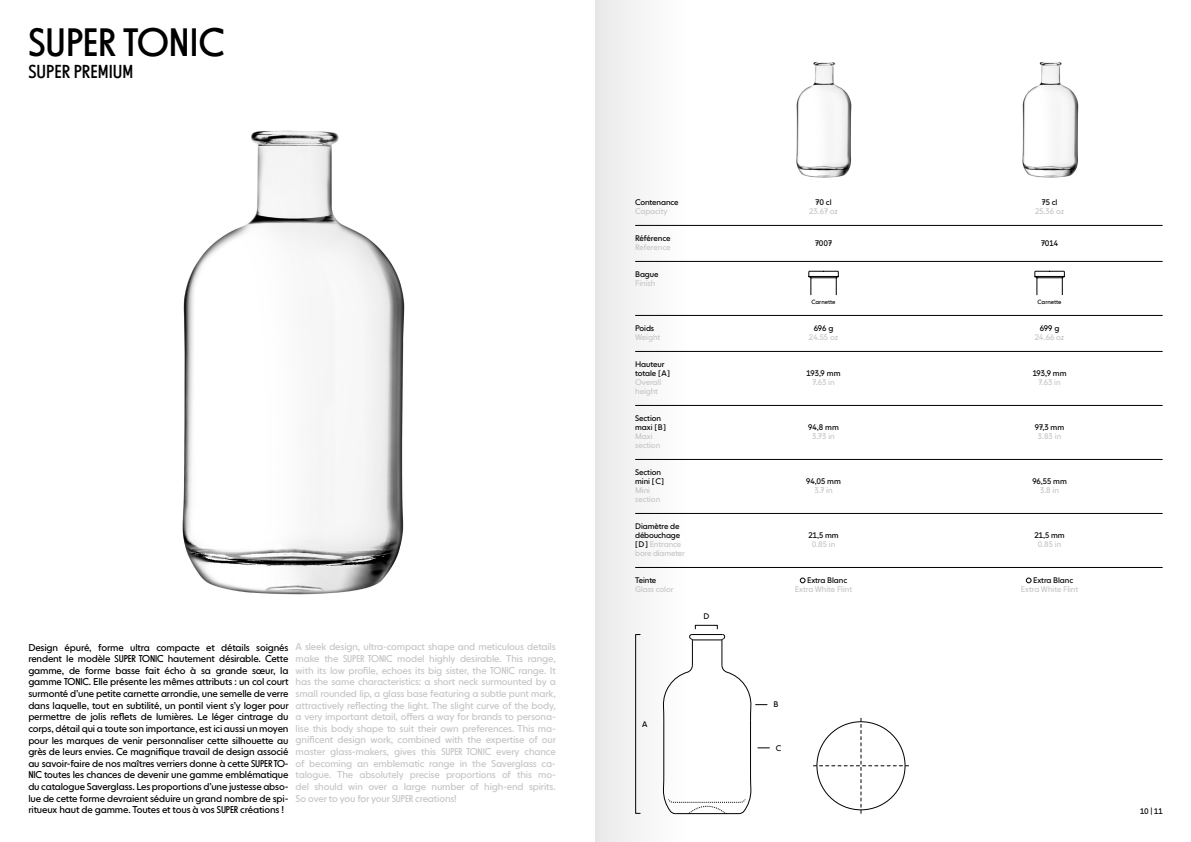
<style>
.page{position:relative;width:1191px;height:842px;background:#fff}
.page>*{position:absolute;margin:0;border:0;box-sizing:border-box;transform-origin:0 0}
.t1{font:39px "NEXT Poster";letter-spacing:.005em;color:#000}
.t2{font:18.5px "NEXT Poster";letter-spacing:.005em;color:#000}
.t3{font:9.8px/11.6px "NEXT Book";letter-spacing:-.015em;color:#000;text-align:justify}
.t4{font:9.8px/11.6px "NEXT Book";letter-spacing:-.015em;color:#c6c6c6;text-align:justify}
.t5{font:8px/9px "NEXT Book";letter-spacing:-.01em;color:#000}
.t6{font:8px/9px "NEXT Book";letter-spacing:-.01em;color:#c6c6c6}
.t7{font:6px "NEXT Book";color:#000}
.s1{font-family:"NEXT Poster"}
.s2{color:#c6c6c6}
</style>
<div class="page">
<div style="left:595px;top:0;width:91px;height:842px;background:#f4f4f4"></div>
<hr style="left:635px;top:225px;width:527px;height:1px;background:#000">
<hr style="left:635px;top:261px;width:527px;height:1px;background:#000">
<hr style="left:635px;top:315px;width:527px;height:1px;background:#000">
<hr style="left:635px;top:351px;width:527px;height:1px;background:#000">
<hr style="left:635px;top:405px;width:527px;height:1px;background:#000">
<hr style="left:635px;top:459px;width:527px;height:1px;background:#000">
<hr style="left:635px;top:513px;width:527px;height:1px;background:#000">
<hr style="left:635px;top:567px;width:527px;height:1px;background:#000">
<svg style="left:800px;top:578px;width:5px;height:5px"></svg>
<svg style="left:1026px;top:578px;width:5px;height:5px"></svg>
<img style="left:796px;top:62px;width:56px;height:116px">
<img style="left:1022px;top:62px;width:57px;height:116px">
<img style="left:182px;top:130px;width:223px;height:465px">
<svg style="left:808px;top:271px;width:31px;height:25px"></svg>
<svg style="left:1034px;top:271px;width:31px;height:25px"></svg>
<div style="left:695px;top:625px;width:22px;height:4px;border:1px solid #020203"></div>
<div style="left:635px;top:634px;width:6px;height:180px;border:1px solid #020203"></div>
<svg style="left:663px;top:634px;width:106px;height:180px"></svg>
<svg style="left:813px;top:718px;width:95px;height:95px"></svg>
<hr style="left:692px;top:640px;width:30px;height:1px;background:#020203">
<h1 class="t1" style="left:28px;top:19px;width:197px">SUPER TONIC</h1>
<h2 class="t2" style="left:28px;top:61px;width:107px">SUPER PREMIUM</h2>
<p class="t3" style="left:28px;top:641px;width:262px">Design épuré, forme ultra compacte et détails soignés rendent le modèle <span class="s1">SUPER TONIC</span> hautement désirable. Cette gamme, de forme basse fait écho à sa grande sœur, la gamme <span class="s1">TONIC</span>. Elle présente les mêmes attributs : un col court surmonté d’une petite carnette arrondie, une semelle de verre dans laquelle, tout en subtilité, un pontil vient s’y loger pour permettre de jolis reflets de lumières. Le léger cintrage du corps, détail qui a toute son importance, est ici aussi un moyen pour les marques de venir personnaliser cette silhouette au grès de leurs envies. Ce magnifique travail de design associé au savoir-faire de nos maîtres verriers donne à cette <span class="s1">SUPER TO-NIC</span> toutes les chances de devenir une gamme emblématique du catalogue Saverglass. Les proportions d’une justesse abso&shy;lue de cette forme devraient séduire un grand nombre de spi&shy;ritueux haut de gamme. Toutes et tous à vos <span class="s1">SUPER</span> créations !</p>
<p class="t4" style="left:296px;top:641px;width:262px">A sleek design, ultra-compact shape and meticulous details make the <span class="s1">SUPER TONIC</span> model highly desirable. This range, with its low profile, echoes its big sister, the <span class="s1">TONIC</span> range. It has the same characteristics: a short neck surmounted by a small rounded lip, a glass base featuring a subtle punt mark, attractively reflecting the light. The slight curve of the body, a very important detail, offers a way for brands to persona&shy;lise this body shape to suit their own preferences. This ma&shy;gnificent design work, combined with the expertise of our master glass-makers, gives this <span class="s1">SUPER TONIC</span> every chance of becoming an emblematic range in the Saverglass ca&shy;talogue. The absolutely precise proportions of this mo&shy;del should win over a large number of high-end spirits.<br>So over to you for your <span class="s1">SUPER</span> creations!</p>
<p class="t5" style="left:635px;top:198px;width:45px">Contenance</p>
<p class="t6" style="left:635px;top:207px;width:34px">Capacity</p>
<p class="t5" style="left:635px;top:234px;width:37px">Référence</p>
<p class="t6" style="left:635px;top:243px;width:37px">Reference</p>
<p class="t5" style="left:635px;top:270px;width:25px">Bague</p>
<p class="t6" style="left:635px;top:279px;width:22px">Finish</p>
<p class="t5" style="left:635px;top:324px;width:20px">Poids</p>
<p class="t6" style="left:635px;top:333px;width:27px">Weight</p>
<p class="t5" style="left:635px;top:360px;width:37px">Hauteur totale [ A ]</p>
<p class="t6" style="left:635px;top:378px;width:28px">Overall height</p>
<p class="t5" style="left:635px;top:414px;width:32px">Section maxi [ B ]</p>
<p class="t6" style="left:635px;top:432px;width:27px">Maxi section</p>
<p class="t5" style="left:635px;top:468px;width:31px">Section mini [ C ]</p>
<p class="t6" style="left:635px;top:486px;width:27px">Mini section</p>
<p class="t5" style="left:635px;top:522px;width:51px">Diamètre de débouchage<br>[ D ] <span class="s2">Entrance bore diameter</span></p>
<p class="t5" style="left:635px;top:576px;width:23px">Teinte</p>
<p class="t6" style="left:635px;top:585px;width:40px">Glass color</p>
<p class="t5" style="left:703px;top:612px;width:7px">D</p>
<p class="t5" style="left:642px;top:720px;width:7px">A</p>
<p class="t5" style="left:815px;top:198px;width:18px">70 cl</p>
<p class="t6" style="left:809px;top:207px;width:30px">23.67 oz</p>
<p class="t5" style="left:815px;top:239px;width:18px">7007</p>
<p class="t5" style="left:1041px;top:198px;width:17px">75 cl</p>
<p class="t6" style="left:1035px;top:207px;width:31px">25.36 oz</p>
<p class="t5" style="left:1041px;top:239px;width:19px">7014</p>
<p class="t7" style="left:811px;top:298px;width:25px">Carnette</p>
<p class="t7" style="left:1037px;top:298px;width:25px">Carnette</p>
<p class="t5" style="left:813px;top:324px;width:21px">696 g</p>
<p class="t6" style="left:809px;top:333px;width:31px">24.55 oz</p>
<p class="t5" style="left:806px;top:369px;width:35px">193,9 mm</p>
<p class="t6" style="left:812px;top:378px;width:24px">7.63 in</p>
<p class="t5" style="left:808px;top:423px;width:32px">94,8 mm</p>
<p class="t6" style="left:812px;top:432px;width:24px">3.73 in</p>
<p class="t5" style="left:806px;top:477px;width:36px">94,05 mm</p>
<p class="t6" style="left:814px;top:486px;width:20px">3.7 in</p>
<p class="t5" style="left:808px;top:531px;width:32px">21,5 mm</p>
<p class="t6" style="left:812px;top:540px;width:25px">0.85 in</p>
<p class="t5" style="left:807px;top:576px;width:42px">Extra Blanc</p>
<p class="t6" style="left:795px;top:585px;width:59px">Extra White Flint</p>
<p class="t5" style="left:1039px;top:324px;width:21px">699 g</p>
<p class="t6" style="left:1034px;top:333px;width:31px">24.66 oz</p>
<p class="t5" style="left:1032px;top:369px;width:35px">193,9 mm</p>
<p class="t6" style="left:1038px;top:378px;width:24px">7.63 in</p>
<p class="t5" style="left:1035px;top:423px;width:31px">97,3 mm</p>
<p class="t6" style="left:1038px;top:432px;width:25px">3.83 in</p>
<p class="t5" style="left:1032px;top:477px;width:36px">96,55 mm</p>
<p class="t6" style="left:1040px;top:486px;width:21px">3.8 in</p>
<p class="t5" style="left:1034px;top:531px;width:32px">21,5 mm</p>
<p class="t6" style="left:1038px;top:540px;width:25px">0.85 in</p>
<p class="t5" style="left:1033px;top:576px;width:42px">Extra Blanc</p>
<p class="t6" style="left:1021px;top:585px;width:59px">Extra White Flint</p>
<p class="t5" style="left:773px;top:700px;width:6px">B</p>
<p class="t5" style="left:775px;top:743px;width:7px">C</p>
<p class="t5" style="left:1140px;top:806px;width:24px">10 | 11</p>
</div>
